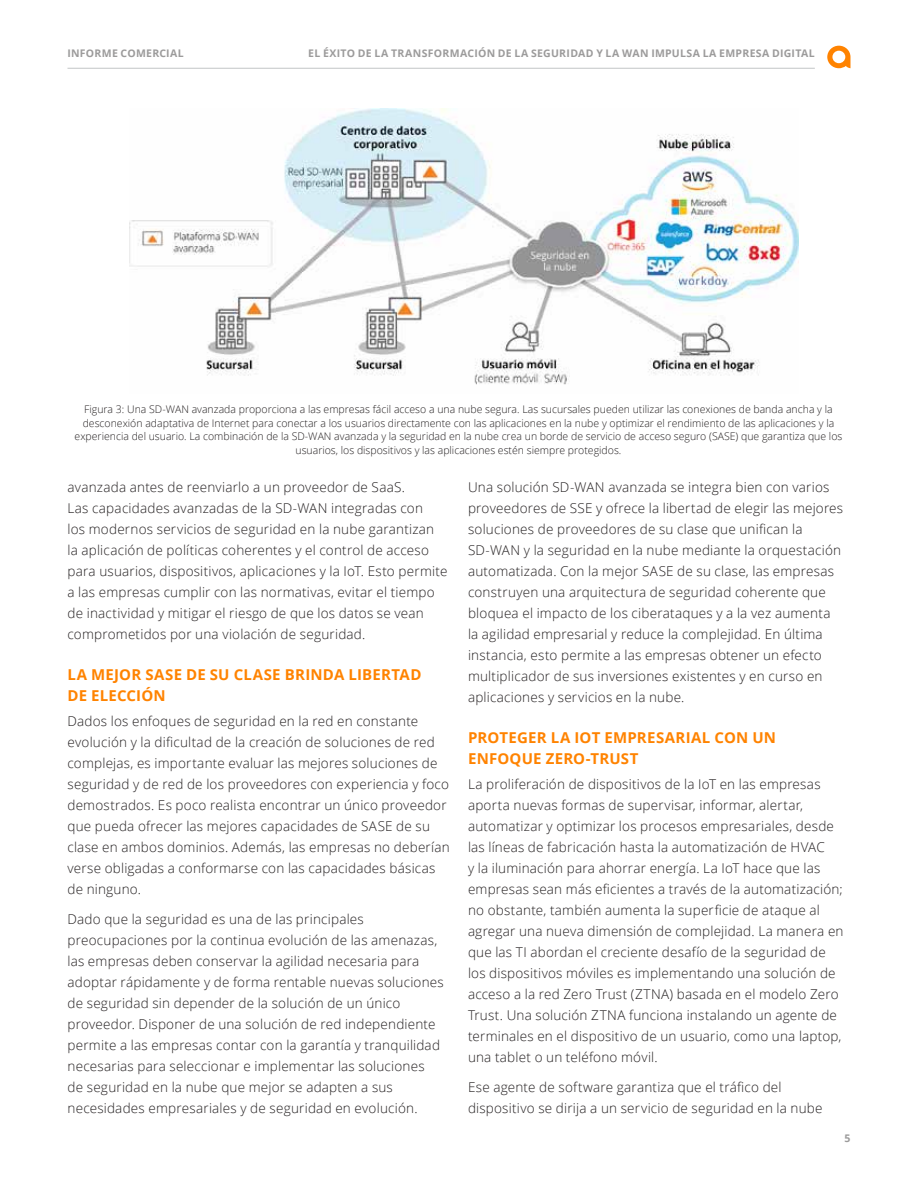
<style>
.page{position:relative;width:918px;height:1188px;background:#fff}
.page>*{position:absolute;margin:0;border:0;box-sizing:border-box;transform-origin:0 0}
.Body__Head_10_14_Bol{font:700 15px/21px "Open Sans";letter-spacing:.015em;color:#ff8300}
.Body__Text_9_14_Ligh{font:300 13.5px/21px "Open Sans";letter-spacing:.015em;color:#231f20}
.Legal___Chart_Footer{font:300 10.5px/13.5px "Open Sans";color:#231f20;text-align:center}
.t1{font:700 10.5px "Open Sans";letter-spacing:.025em;color:#9c9b9b}
</style>
<div class="page">
<hr style="left:68px;top:68px;width:747px;height:1px;background:#c3c5c6">
<svg style="left:827px;top:46px;width:23px;height:22px"></svg>
<img style="left:129px;top:108px;width:669px;height:277px">
<p class="t1" style="left:68px;top:45px;width:118px">INFORME COMERCIAL</p>
<p class="t1" style="left:308px;top:45px;width:508px">EL ÉXITO DE LA TRANSFORMACIÓN DE LA SEGURIDAD Y LA WAN IMPULSA LA EMPRESA DIGITAL</p>
<p class="Legal___Chart_Footer" style="left:75px;top:402px;width:769px">Figura 3: Una SD-WAN avanzada proporciona a las empresas fácil acceso a una nube segura. Las sucursales pueden utilizar las conexiones de banda ancha y la desconexión adaptativa de Internet para conectar a los usuarios directamente con las aplicaciones en la nube y optimizar el rendimiento de las aplicaciones y la experiencia del usuario. La combinación de la SD-WAN avanzada y la seguridad en la nube crea un borde de servicio de acceso seguro (SASE) que garantiza que los usuarios, los dispositivos y las aplicaciones estén siempre protegidos.</p>
<p class="Body__Text_9_14_Ligh" style="left:68px;top:476px;width:382px">avanzada antes de reenviarlo a un proveedor de SaaS.<br>Las capacidades avanzadas de la SD-WAN integradas con<br>los modernos servicios de seguridad en la nube garantizan la aplicación de políticas coherentes y el control de acceso para usuarios, dispositivos, aplicaciones y la IoT. Esto permite a las empresas cumplir con las normativas, evitar el tiempo de inactividad y mitigar el riesgo de que los datos se vean comprometidos por una violación de seguridad.</p>
<p class="Body__Head_10_14_Bol" style="left:68px;top:664px;width:355px">LA MEJOR SASE DE SU CLASE BRINDA LIBERTAD<br>DE ELECCIÓN</p>
<p class="Body__Text_9_14_Ligh" style="left:68px;top:710px;width:384px">Dados los enfoques de seguridad en la red en constante evolución y la dificultad de la creación de soluciones de red complejas, es importante evaluar las mejores soluciones de seguridad y de red de los proveedores con experiencia y foco demostrados. Es poco realista encontrar un único proveedor que pueda ofrecer las mejores capacidades de SASE de su clase en ambos dominios. Además, las empresas no deberían verse obligadas a conformarse con las capacidades básicas de ninguno.</p>
<p class="Body__Text_9_14_Ligh" style="left:68px;top:908px;width:378px">Dado que la seguridad es una de las principales preocupaciones por la continua evolución de las amenazas, las empresas deben conservar la agilidad necesaria para adoptar rápidamente y de forma rentable nuevas soluciones de seguridad sin depender de la solución de un único proveedor. Disponer de una solución de red independiente permite a las empresas contar con la garantía y tranquilidad necesarias para seleccionar e implementar las soluciones<br>de seguridad en la nube que mejor se adapten a sus necesidades empresariales y de seguridad en evolución.</p>
<p class="Body__Text_9_14_Ligh" style="left:468px;top:476px;width:377px">Una solución SD-WAN avanzada se integra bien con varios proveedores de SSE y ofrece la libertad de elegir las mejores soluciones de proveedores de su clase que unifican la SD-WAN y la seguridad en la nube mediante la orquestación automatizada. Con la mejor SASE de su clase, las empresas construyen una arquitectura de seguridad coherente que bloquea el impacto de los ciberataques y a la vez aumenta la agilidad empresarial y reduce la complejidad. En última instancia, esto permite a las empresas obtener un efecto multiplicador de sus inversiones existentes y en curso en aplicaciones y servicios en la nube.</p>
<p class="Body__Head_10_14_Bol" style="left:468px;top:727px;width:310px">PROTEGER LA IOT EMPRESARIAL CON UN<br>ENFOQUE ZERO-TRUST</p>
<p class="Body__Text_9_14_Ligh" style="left:468px;top:773px;width:377px">La proliferación de dispositivos de la IoT en las empresas aporta nuevas formas de supervisar, informar, alertar, automatizar y optimizar los procesos empresariales, desde las líneas de fabricación hasta la automatización de HVAC<br>y la iluminación para ahorrar energía. La IoT hace que las empresas sean más eficientes a través de la automatización; no obstante, también aumenta la superficie de ataque al agregar una nueva dimensión de complejidad. La manera en que las TI abordan el creciente desafío de la seguridad de los dispositivos móviles es implementando una solución de acceso a la red Zero Trust (ZTNA) basada en el modelo Zero Trust. Una solución ZTNA funciona instalando un agente de terminales en el dispositivo de un usuario, como una laptop, una tablet o un teléfono móvil.</p>
<p class="Body__Text_9_14_Ligh" style="left:468px;top:1076px;width:356px">Ese agente de software garantiza que el tráfico del dispositivo se dirija a un servicio de seguridad en la nube</p>
<p class="t1" style="left:845px;top:1131px;width:7px">5</p>
</div>
